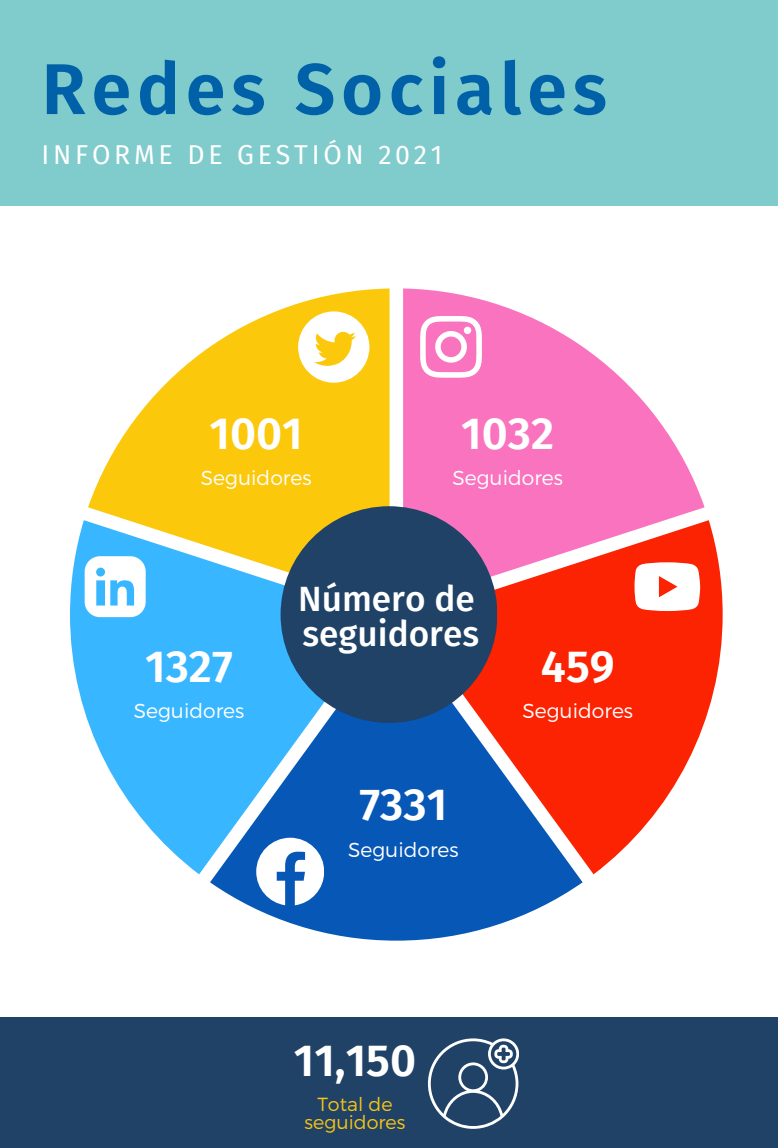
<style>
.page{position:relative;width:778px;height:1148px;background:#fff}
.page>*{position:absolute;margin:0;border:0;box-sizing:border-box;transform-origin:0 0}
.t1{font:600 71.88px "Fira Sans";letter-spacing:.08em;color:#0060a8}
.t2{font:600 45px "Fira Sans";color:#fff}
.t3{font:500 35.12px/35.6px "Fira Sans";color:#fff}
.t4{font:26.62px "Fira Sans";letter-spacing:.14em;color:#fff}
.t5{font:300 20.25px "Montserrat";color:#fff}
.t6{font:300 19px/17.8px "Montserrat";color:#f9c316;text-align:center}
</style>
<div class="page">
<div style="left:0;top:1017px;width:777px;height:130px;background:#1f4266"></div>
<div style="left:0;top:0;width:777px;height:206px;background:#80cbcb"></div>
<svg style="left:88px;top:288px;width:301px;height:232px;fill:#fcc80c"></svg>
<svg style="left:403px;top:288px;width:301px;height:232px;fill:#f973bf"></svg>
<svg style="left:443px;top:520px;width:279px;height:354px;fill:#fc2302"></svg>
<svg style="left:210px;top:626px;width:372px;height:314px;background:#6c6392"></svg>
<svg style="left:70px;top:520px;width:315px;height:354px;fill:#38b6ff"></svg>
<svg style="left:420px;top:316px;width:61px;height:62px"></svg>
<div style="left:463px;top:327px;width:8px;height:7px;background:#fff;border-radius:50%"></div>
<svg style="left:634px;top:562px;width:65px;height:49px"></svg>
<div style="left:280px;top:506px;width:217px;height:217px;background:#1f4266;border-radius:50%"></div>
<svg style="left:256px;top:837px;width:67px;height:68px"></svg>
<svg style="left:85px;top:556px;width:61px;height:61px"></svg>
<svg style="left:298px;top:311px;width:71px;height:72px"></svg>
<svg style="left:427px;top:1038px;width:91px;height:90px"></svg>
<h4 class="t1" style="left:42px;top:47px;width:566px">Redes Sociales</h4>
<h1 class="t4" style="left:42px;top:139px;width:402px">INFORME DE GESTIÓN 2021</h1>
<p class="t2" style="left:209px;top:406px;width:95px">1001</p>
<p class="t5" style="left:201px;top:465px;width:112px">Seguidores</p>
<p class="t2" style="left:461px;top:406px;width:94px">1032</p>
<p class="t5" style="left:452px;top:465px;width:112px">Seguidores</p>
<h2 class="t2" style="left:145px;top:640px;width:89px">1327</h2>
<p class="t5" style="left:134px;top:698px;width:112px">Seguidores</p>
<p class="t3" style="left:298px;top:581px;width:182px">Número de seguidores</p>
<h2 class="t2" style="left:359px;top:778px;width:89px">7331</h2>
<p class="t5" style="left:348px;top:836px;width:112px">Seguidores</p>
<h3 class="t2" style="left:540px;top:640px;width:75px">459</h3>
<p class="t5" style="left:522px;top:698px;width:112px">Seguidores</p>
<p class="t2" style="left:294px;top:1033px;width:124px">11,150</p>
<h2 class="t6" style="left:304px;top:1094px;width:102px">Total de seguidores</h2>
</div>
